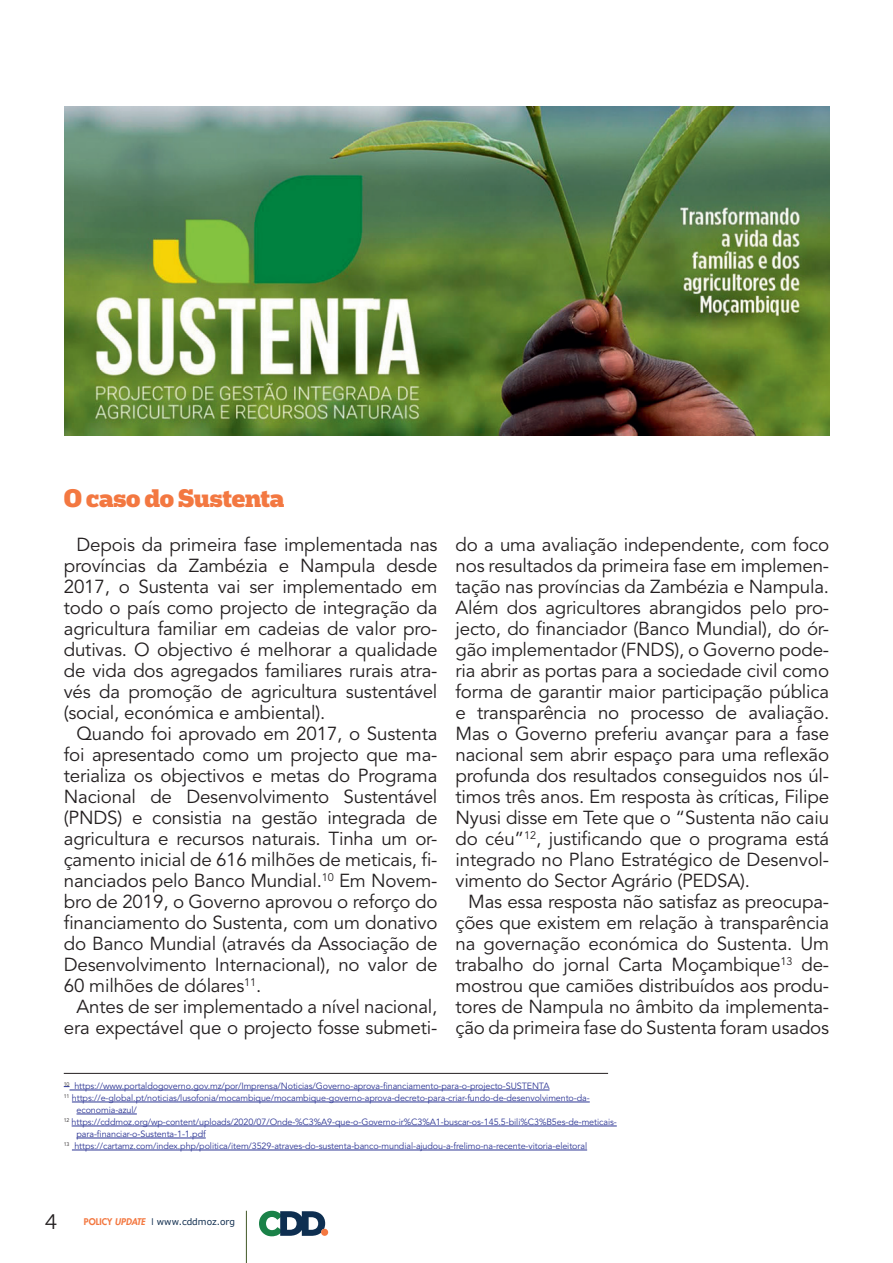
<style>
.page{position:relative;width:893px;height:1263px;background:#fff}
.page>*{position:absolute;margin:0;border:0;box-sizing:border-box;transform-origin:0 0}
.t1{font:900 24px "Popular";letter-spacing:-.01em;color:#f37841}
.t2{font:21px "Museo 300";color:#231f20}
.t3{font:18.75px/21px "Avenir LT Std";letter-spacing:-.01em;color:#231f20;text-align:justify}
.t4{font:9px "Avenir LT Std";letter-spacing:-.01em;color:#2c3594}
.t5{font:9px "Verdana";color:#102d4e}
.s1{font-family:"Futura LT";font-weight:800;color:#f37841}
.s2{font-family:"Futura LT";font-weight:800;font-style:italic;color:#f37841}
.s3{font-family:"Futura LT"}
</style>
<div class="page">
<hr style="left:246px;top:1211px;width:1px;height:52px;background:#425827">
<svg style="left:259px;top:1211px;width:69px;height:25px"></svg>
<hr style="left:70px;top:1090px;width:480px;height:1px;background:#2c3594">
<hr style="left:72px;top:1102px;width:518px;height:1px;background:#2c3594">
<hr style="left:77px;top:1114px;width:60px;height:1px;background:#2c3594">
<hr style="left:72px;top:1126px;width:545px;height:1px;background:#2c3594">
<hr style="left:77px;top:1138px;width:129px;height:1px;background:#2c3594">
<hr style="left:72px;top:1150px;width:515px;height:1px;background:#2c3594">
<hr style="left:64px;top:1073px;width:544px;height:1px;background:#231f20">
<img style="left:65px;top:106px;width:764px;height:329px">
<p class="t1" style="left:64px;top:483px;width:222px">O caso do Sustenta</p>
<p class="t3" style="left:64px;top:535px;width:375px;text-indent:13px">Depois da primeira fase implementada nas províncias da Zambézia e Nampula desde 2017, o Sustenta vai ser implementado em todo o país como projecto de integração da agricultura familiar em cadeias de valor pro&shy;dutivas. O objectivo é melhorar a qualidade de vida dos agregados familiares rurais atra&shy;vés da promoção de agricultura sustentável (social, económica e ambiental).</p>
<p class="t3" style="left:64px;top:724px;width:375px;text-indent:13px">Quando foi aprovado em 2017, o Sustenta foi apresentado como um projecto que ma&shy;terializa os objectivos e metas do Programa Nacional de Desenvolvimento Sustentável (PNDS) e consistia na gestão integrada de agricultura e recursos naturais. Tinha um or&shy;çamento inicial de 616 milhões de meticais, fi&shy;nanciados pelo Banco Mundial.<sup>10</sup> Em Novem&shy;bro de 2019, o Governo aprovou o reforço do financiamento do Sustenta, com um donativo do Banco Mundial (através da Associação de Desenvolvimento Internacional), no valor de 60 milhões de dólares<sup>11</sup>.</p>
<p class="t3" style="left:64px;top:997px;width:375px;text-align:right">Antes de ser implementado a nível nacional, era expectável que o projecto fosse submeti-</p>
<p class="t3" style="left:455px;top:535px;width:375px">do a uma avaliação independente, com foco nos resultados da primeira fase em implemen&shy;tação nas províncias da Zambézia e Nampula.<br>Além dos agricultores abrangidos pelo pro&shy;jecto, do financiador (Banco Mundial), do ór&shy;gão implementador (FNDS), o Governo pode&shy;ria abrir as portas para a sociedade civil como forma de garantir maior participação pública e transparência no processo de avaliação.<br>Mas o Governo preferiu avançar para a fase nacional sem abrir espaço para uma reflexão profunda dos resultados conseguidos nos úl&shy;timos três anos. Em resposta às críticas, Filipe Nyusi disse em Tete que o “Sustenta não caiu do céu”<sup>12</sup>, justificando que o programa está integrado no Plano Estratégico de Desenvol&shy;vimento do Sector Agrário (PEDSA).</p>
<p class="t3" style="left:455px;top:892px;width:375px;text-indent:13px">Mas essa resposta não satisfaz as preocupa&shy;ções que existem em relação à transparência na governação económica do Sustenta. Um trabalho do jornal Carta Moçambique<sup>13</sup> de&shy;mostrou que camiões distribuídos aos produ&shy;tores de Nampula no âmbito da implementa&shy;ção da primeira fase do Sustenta foram usados</p>
<p class="t4" style="left:64px;top:1081px;width:487px"><sup>10</sup> https://www.portaldogoverno.gov.mz/por/Imprensa/Noticias/Governo-aprova-financiamento-para-o-projecto-SUSTENTA</p>
<p class="t4" style="left:64px;top:1093px;width:527px"><sup>11</sup> https://e-global.pt/noticias/lusofonia/mocambique/mocambique-governo-aprova-decreto-para-criar-fundo-de-desenvolvimento-da-</p>
<p class="t4" style="left:77px;top:1105px;width:62px">economia-azul/</p>
<p class="t4" style="left:64px;top:1117px;width:554px"><sup>12</sup> https://cddmoz.org/wp-content/uploads/2020/07/Onde-%C3%A9-que-o-Governo-ir%C3%A1-buscar-os-145.5-bili%C3%B5es-de-meticais-</p>
<p class="t4" style="left:77px;top:1129px;width:131px">para-financiar-o-Sustenta-1-1.pdf</p>
<p class="t4" style="left:64px;top:1141px;width:525px"><sup>13</sup> https://cartamz.com/index.php/politica/item/3529-atraves-do-sustenta-banco-mundial-ajudou-a-frelimo-na-recente-vitoria-eleitoral</p>
<p class="t2" style="left:45px;top:1210px;width:13px">4</p>
<p class="t5" style="left:84px;top:1215px;width:153px"><span class="s1">POLICY</span> <span class="s2">UPDATE</span> <span class="s3">I</span> www.cddmoz.org</p>
</div>
